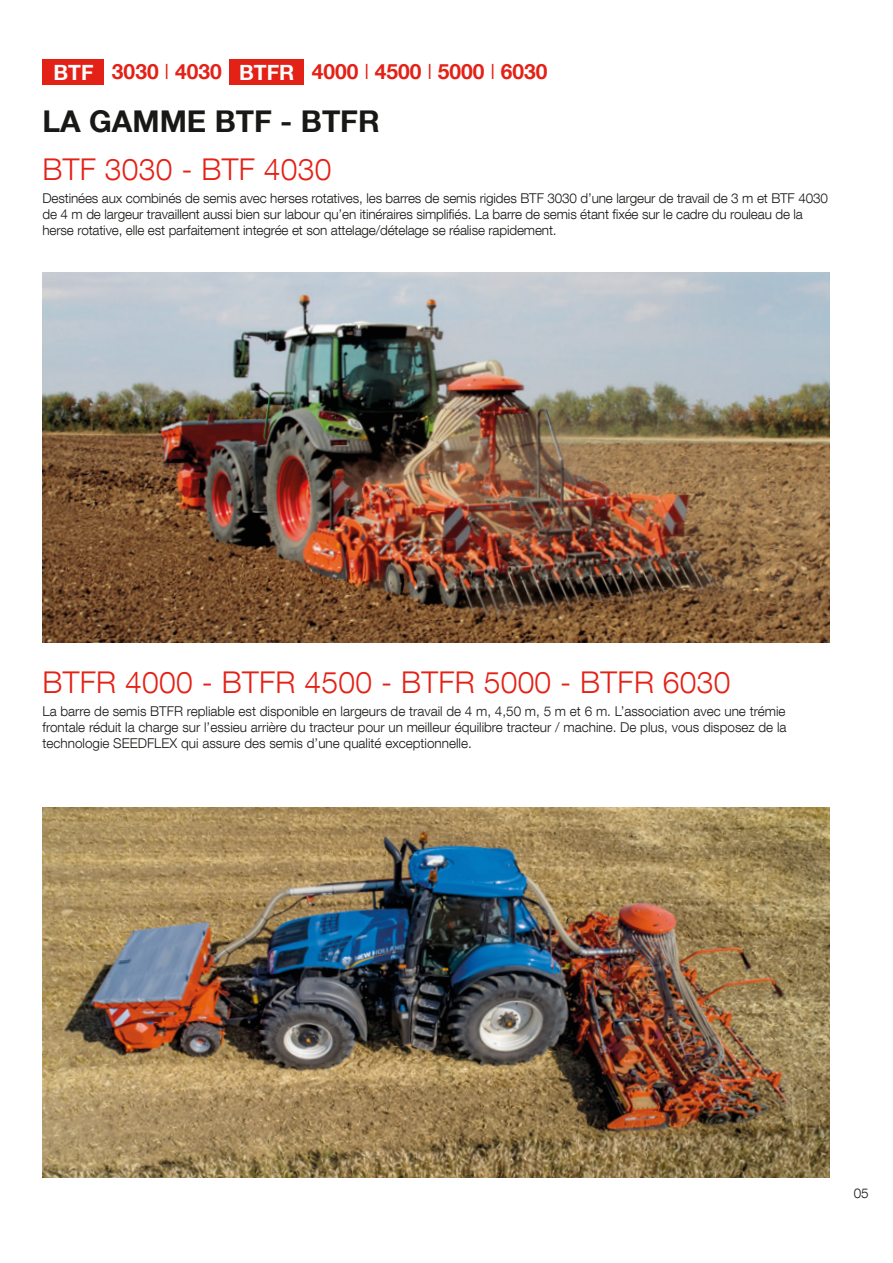
<style>
.page{position:relative;width:893px;height:1263px;background:#fff}
.page>*{position:absolute;margin:0;border:0;box-sizing:border-box;transform-origin:0 0}
.t1{font:300 30px "Helvetica Neue LT Com";letter-spacing:.01em;color:#e42116}
.t2{font:700 30px "Helvetica Neue LT Com";color:#181816}
.t3{font:700 21px "Helvetica Neue LT Com";color:#e42116}
.t4{font:300 13.5px/16.2px "Helvetica Neue LT Com";letter-spacing:-.01em;color:#181816}
.s1{color:#fff}
.s2{font-weight:300}
</style>
<div class="page">
<div style="left:43px;top:60px;width:61px;height:25px;background:#e42116"></div>
<div style="left:229px;top:60px;width:75px;height:25px;background:#e42116"></div>
<img style="left:43px;top:273px;width:786px;height:370px">
<img style="left:43px;top:808px;width:786px;height:370px">
<h2 class="t3" style="left:53px;top:59px;width:496px"><span class="s1">BTF</span> 3030 <span class="s2">I</span> 4030 <span class="s1">BTFR</span> 4000 <span class="s2">I</span> 4500 <span class="s2">I</span> 5000 <span class="s2">I</span> 6030</h2>
<h1 class="t2" style="left:43px;top:102px;width:339px">LA GAMME BTF - BTFR</h1>
<h1 class="t1" style="left:43px;top:151px;width:290px">BTF 3030 - BTF 4030</h1>
<p class="t4" style="left:43px;top:190px;width:787px">Destinées aux combinés de semis avec herses rotatives, les barres de semis rigides BTF 3030 d’une largeur de travail de 3 m et BTF 4030 de 4 m de largeur travaillent aussi bien sur labour qu’en itinéraires simplifiés. La barre de semis étant fixée sur le cadre du rouleau de la herse rotative, elle est parfaitement integrée et son attelage/dételage se réalise rapidement.</p>
<h1 class="t1" style="left:43px;top:664px;width:690px">BTFR 4000 - BTFR 4500 - BTFR 5000 - BTFR 6030</h1>
<p class="t4" style="left:43px;top:702px;width:745px;text-align:justify">La barre de semis BTFR repliable est disponible en largeurs de travail de 4 m, 4,50 m, 5 m et 6 m. L’association avec une trémie frontale réduit la charge sur l’essieu arrière du tracteur pour un meilleur équilibre tracteur / machine. De plus, vous disposez de la technologie SEEDFLEX qui assure des semis d’une qualité exceptionnelle.</p>
<p class="t4" style="left:854px;top:1185px;width:16px">05</p>
</div>
